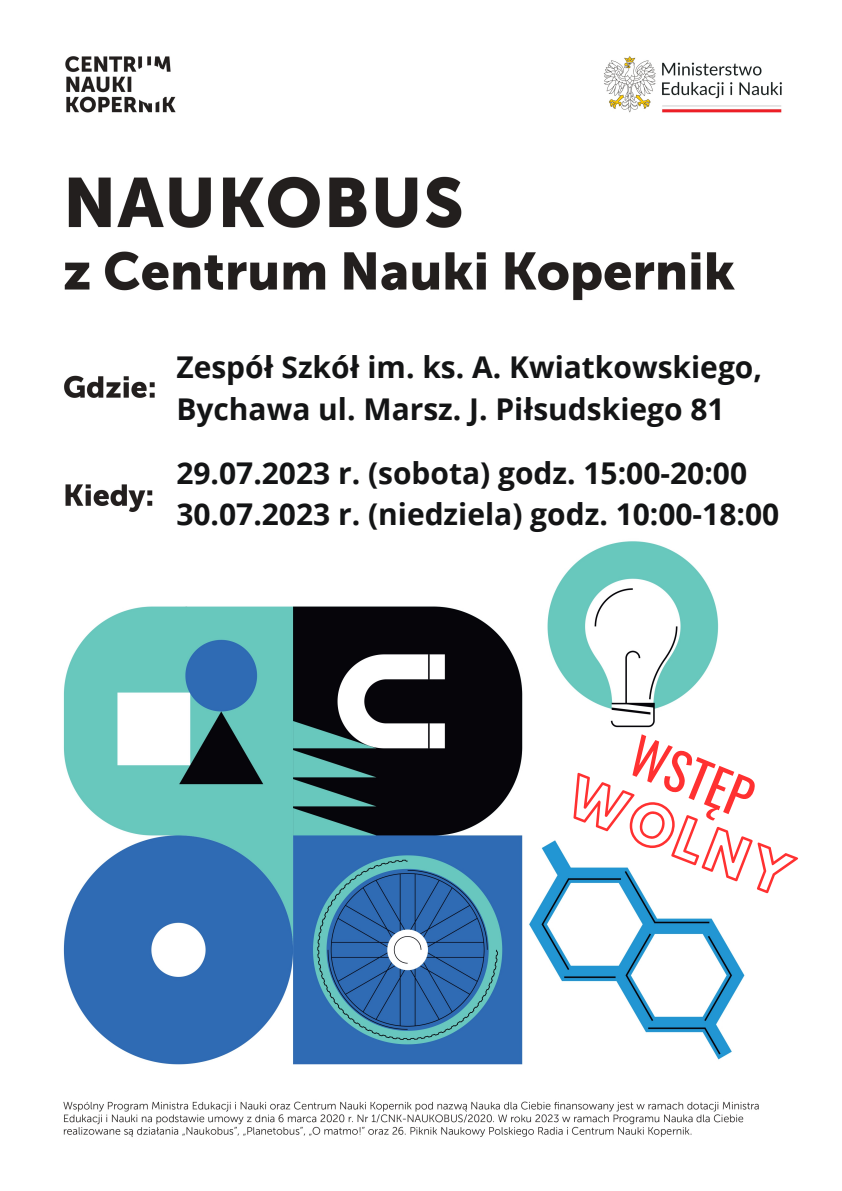
<style>
.page{position:relative;width:842px;height:1191px;background:#fff}
.page>*{position:absolute;margin:0;border:0;box-sizing:border-box;transform-origin:0 0}
.t1{font:51.1px "Oswald";color:#ff3131}
.t2{font:50.6px "Hussar Ekologiczne 1";color:#ff3131}
.t3{font:700 30px/41.4px "Open Sans";color:#131415}
</style>
<div class="page">
<img style="left:63px;top:56px;width:719px;height:1081px">
<p class="t3" style="left:176px;top:346px;width:587px">Zespół Szkół im. ks. A. Kwiatkowskiego,<br>Bychawa ul. Marsz. J. Piłsudskiego 81</p>
<p class="t3" style="left:176px;top:451px;width:572px">29.07.2023 r. (sobota) godz. 15:00-20:00</p>
<p class="t3" style="left:176px;top:493px;width:604px">30.07.2023 r. (niedziela) godz. 10:00-18:00</p>
<p class="t1" style="left:647px;top:715px;width:129px;rotate:22deg">WSTĘP</p>
<p class="t2" style="left:576px;top:775px;width:239px;rotate:21deg">WOLNY</p>
</div>
